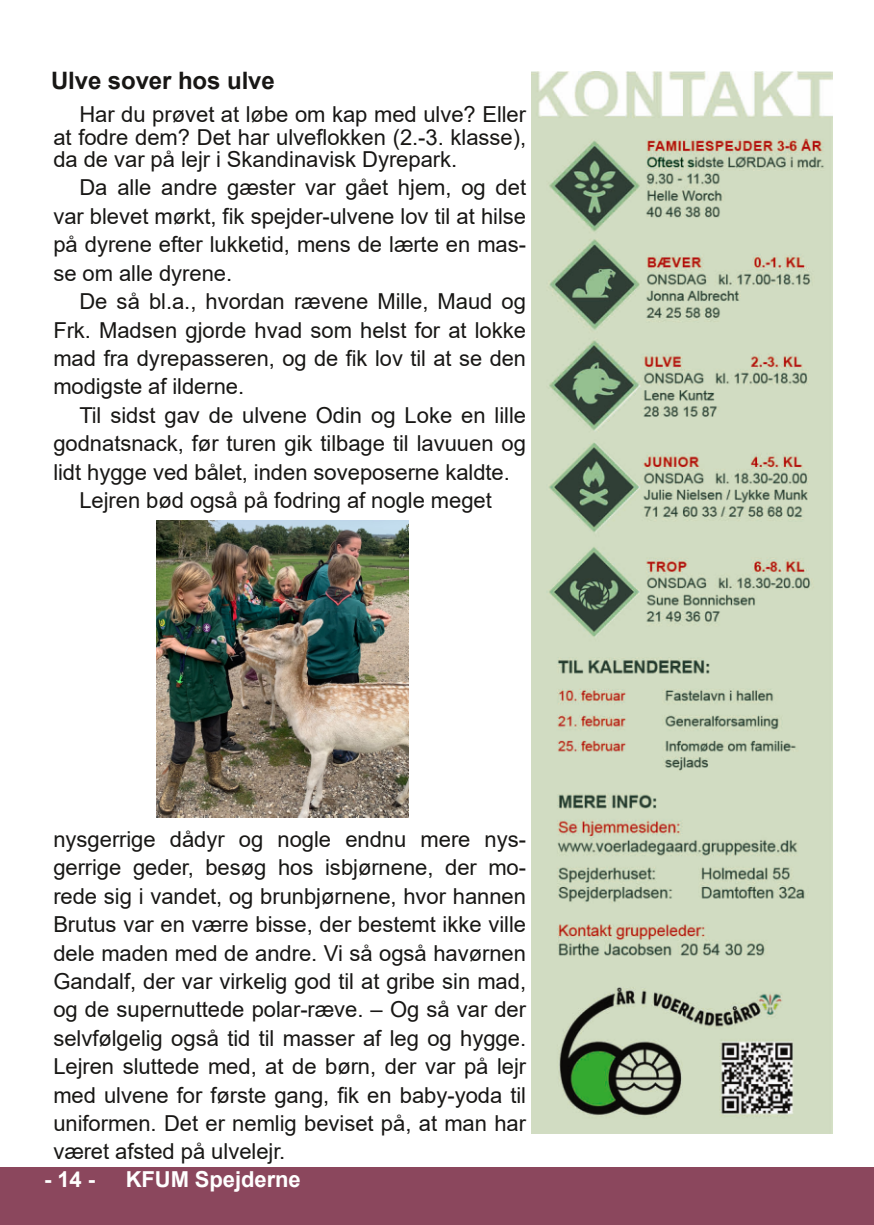
<style>
.page{position:relative;width:874px;height:1225px;background:#fff}
.page>*{position:absolute;margin:0;border:0;box-sizing:border-box;transform-origin:0 0}
.t1{font:700 24px "Arial";letter-spacing:-.005em;color:#181715}
.t2{font:22px/28.4px "Arial";color:#181715;text-align:justify}
.t3{font:700 22px "Arial";color:#f5f5f5}
.t4{font:700 22px "Arial";color:#fff}
</style>
<div class="page">
<div style="left:0;top:1167px;width:873px;height:58px;background:#8b475d"></div>
<img style="left:531px;top:72px;width:301px;height:1062px">
<img style="left:156px;top:521px;width:253px;height:296px">
<p class="t1" style="left:51px;top:67px;width:225px">Ulve sover hos ulve</p>
<p class="t2" style="left:53px;top:103px;width:474px;line-height:22.4px;text-indent:26px">Har du prøvet at løbe om kap med ulve? Eller at fodre dem? Det har ulveflokken (2.-3. klasse), da de var på lejr i Skandinavisk Dyrepark.</p>
<p class="t2" style="left:53px;top:174px;width:474px;text-indent:26px">Da alle andre gæster var gået hjem, og det var blevet mørkt, fik spejder-ulvene lov til at hilse på dyrene efter lukketid, mens de lærte en mas&shy;se om alle dyrene.</p>
<p class="t2" style="left:53px;top:287px;width:474px;text-indent:26px">De så bl.a., hvordan rævene Mille, Maud og Frk. Madsen gjorde hvad som helst for at lokke mad fra dyrepasseren, og de fik lov til at se den modigste af ilderne.</p>
<p class="t2" style="left:79px;top:401px;width:448px">Til sidst gav de ulvene Odin og Loke en lille</p>
<p class="t2" style="left:53px;top:429px;width:474px">godnatsnack, før turen gik tilbage til lavuuen og</p>
<p class="t2" style="left:53px;top:458px;width:458px">lidt hygge ved bålet, inden soveposerne kaldte.</p>
<p class="t2" style="left:79px;top:486px;width:414px">Lejren bød også på fodring af nogle meget</p>
<p class="t2" style="left:53px;top:825px;width:474px">nysgerrige dådyr og nogle endnu mere nys&shy;gerrige geder, besøg hos isbjørnene, der mo&shy;rede sig i vandet, og brunbjørnene, hvor hannen Brutus var en værre bisse, der bestemt ikke ville dele maden med de andre. Vi så også havørnen Gandalf, der var virkelig god til at gribe sin mad, og de supernuttede polar-ræve. – Og så var der selvfølgelig også tid til masser af leg og hygge.<br>Lejren sluttede med, at de børn, der var på lejr med ulvene for første gang, fik en baby-yoda til uniformen. Det er nemlig beviset på, at man har været afsted på ulvelejr.</p>
<p class="t4" style="left:44px;top:1166px;width:52px">-14-</p>
<p class="t4" style="left:126px;top:1166px;width:177px">KFUM Spejderne</p>
<p class="t3" style="left:31px;top:1176px;width:291px">- 1414 - Voerladegård Skole</p>
</div>
